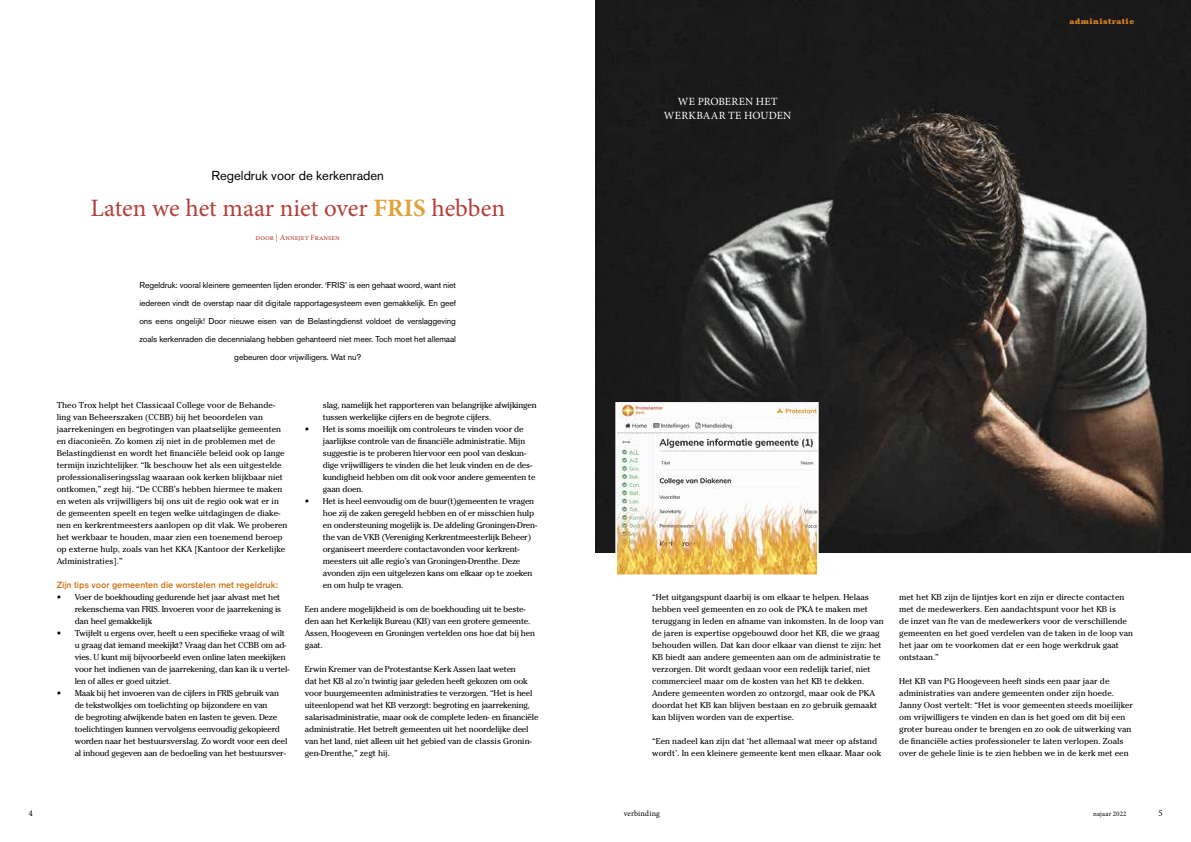
<style>
.page{position:relative;width:1191px;height:842px;background:#fff}
.page>*{position:absolute;margin:0;border:0;box-sizing:border-box;transform-origin:0 0}
.t1{font:25px "Minion Pro";color:#b33f39}
.t2{font:13px "Akzidenz Grotesk BE";color:#000}
.t3{font:11px/14px "Minion Pro";letter-spacing:.015em;color:#fff;text-align:center}
.t4{font:500 9px "Akzidenz Grotesk BE";color:#cf7c23}
.t5{font:9px "Minion Pro";color:#000}
.t6{font:8.5px/12px "Cheltenham";letter-spacing:-.02em;color:#000}
.t7{font:8.5px/12px "Cheltenham";color:#000}
.t8{font:8.5px/18px "Akzidenz Grotesk BE";letter-spacing:-.01em;color:#000;text-align:center}
.t9{font:8px "Minion Pro";color:#b33f39}
.t10{font:900 8px "Cheltenham";letter-spacing:.06em;color:#cf7c23}
.t11{font:8px "Minion Pro";letter-spacing:.01em;color:#000}
.t12{font:7px "Minion Pro";letter-spacing:.015em;color:#000}
.s1{font-weight:700;color:#e2a13b}
</style>
<div class="page">
<img style="left:595px;top:0;width:596px;height:553px">
<img style="left:618px;top:405px;width:197px;height:168px">
<div style="left:615px;top:402px;width:203px;height:174px;border:2px solid #fff"></div>
<h2 class="t2" style="left:211px;top:168px;width:174px">Regeldruk voor de kerkenraden</h2>
<h1 class="t1" style="left:90px;top:191px;width:416px">Laten we het maar niet over <span class="s1">FRIS</span> hebben</h1>
<p class="t9" style="left:256px;top:232px;width:86px">door | Annejet Fransen</p>
<p class="t8" style="left:139px;top:276px;width:318px">Regeldruk: vooral kleinere gemeenten lijden eronder. ‘FRIS’ is een gehaat woord, want niet iedereen vindt de overstap naar dit digitale rapportagesysteem even gemakkelijk. En geef ons eens ongelijk! Door nieuwe eisen van de Belastingdienst voldoet de verslaggeving zoals kerkenraden die decennialang hebben gehanteerd niet meer. Toch moet het allemaal gebeuren door vrijwilligers. Wat nu?</p>
<p class="t7" style="left:57px;top:399px;width:232px">Theo Trox helpt het Classicaal College voor de Behande&shy;ling van Beheerszaken (CCBB) bij het beoordelen van jaarrekeningen en begrotingen van plaatselijke gemeenten en diaconieën. Zo komen zij niet in de problemen met de Belastingdienst en wordt het financiële beleid ook op lange termijn inzichtelijker. “Ik beschouw het als een uitgestelde professionaliseringsslag waaraan ook kerken blijkbaar niet ontkomen,” zegt hij. “De CCBB’s hebben hiermee te maken en weten als vrijwilligers bij ons uit de regio ook wat er in de gemeenten speelt en tegen welke uitdagingen de diake&shy;nen en kerkrentmeesters aanlopen op dit vlak. We proberen het werkbaar te houden, maar zien een toenemend beroep op externe hulp, zoals van het KKA [Kantoor der Kerkelijke Administraties].”</p>
<p class="t4" style="left:57px;top:579px;width:223px">Zijn tips voor gemeenten die worstelen met regeldruk:</p>
<p class="t6" style="left:75px;top:591px;width:208px;text-indent:-18px">• Voer de boekhouding gedurende het jaar alvast met het rekenschema van FRIS. Invoeren voor de jaarrekening is dan heel gemakkelijk</p>
<p class="t6" style="left:75px;top:627px;width:216px;text-indent:-18px">• Twijfelt u ergens over, heeft u een specifieke vraag of wilt u graag dat iemand meekijkt? Vraag dan het CCBB om ad&shy;vies. U kunt mij bijvoorbeeld even online laten meekijken voor het indienen van de jaarrekening, dan kan ik u vertel&shy;len of alles er goed uitziet.</p>
<p class="t6" style="left:75px;top:687px;width:214px;text-indent:-18px">• Maak bij het invoeren van de cijfers in FRIS gebruik van de tekstwolkjes om toelichting op bijzondere en van<br>de begroting afwijkende baten en lasten te geven. Deze toelichtingen kunnen vervolgens eenvoudig gekopieerd worden naar het bestuursverslag. Zo wordt voor een deel al inhoud gegeven aan de bedoeling van het bestuursver-</p>
<p class="t6" style="left:323px;top:399px;width:215px">slag, namelijk het rapporteren van belangrijke afwijkingen tussen werkelijke cijfers en de begrote cijfers.</p>
<p class="t6" style="left:323px;top:423px;width:214px;text-indent:-18px">• Het is soms moeilijk om controleurs te vinden voor de jaarlijkse controle van de financiële administratie. Mijn suggestie is te proberen hiervoor een pool van deskun&shy;dige vrijwilligers te vinden die het leuk vinden en de des&shy;kundigheid hebben om dit ook voor andere gemeenten te gaan doen.</p>
<p class="t6" style="left:323px;top:495px;width:216px;text-indent:-18px">• Het is heel eenvoudig om de buur(t)gemeenten te vragen hoe zij de zaken geregeld hebben en of er misschien hulp en ondersteuning mogelijk is. De afdeling Groningen-Dren&shy;the van de VKB (Vereniging Kerkrentmeesterlijk Beheer) organiseert meerdere contactavonden voor kerkrent&shy;meesters uit alle regio’s van Groningen-Drenthe. Deze avonden zijn een uitgelezen kans om elkaar op te zoeken en om hulp te vragen.</p>
<p class="t6" style="left:305px;top:603px;width:232px">Een andere mogelijkheid is om de boekhouding uit te beste&shy;den aan het Kerkelijk Bureau (KB) van een grotere gemeente.<br>Assen, Hoogeveen en Groningen vertelden ons hoe dat bij hen gaat.</p>
<p class="t6" style="left:305px;top:663px;width:235px">Erwin Kremer van de Protestantse Kerk Assen laat weten<br>dat het KB al zo’n twintig jaar geleden heeft gekozen om ook voor buurgemeenten administraties te verzorgen. “Het is heel uiteenlopend wat het KB verzorgt: begroting en jaarrekening, salarisadministratie, maar ook de complete leden- en financiële administratie. Het betreft gemeenten uit het noordelijke deel van het land, niet alleen uit het gebied van de classis Gronin&shy;gen-Drenthe,” zegt hij.</p>
<p class="t3" style="left:664px;top:94px;width:129px">WE PROBEREN HET<br>WERKBAAR TE HOUDEN</p>
<p class="t10" style="left:1069px;top:16px;width:66px">administratie</p>
<p class="t7" style="left:652px;top:591px;width:233px">“Het uitgangspunt daarbij is om elkaar te helpen. Helaas hebben veel gemeenten en zo ook de PKA te maken met teruggang in leden en afname van inkomsten. In de loop van de jaren is expertise opgebouwd door het KB, die we graag behouden willen. Dat kan door elkaar van dienst te zijn: het KB biedt aan andere gemeenten aan om de administratie te verzorgen. Dit wordt gedaan voor een redelijk tarief, niet commercieel maar om de kosten van het KB te dekken.<br>Andere gemeenten worden zo ontzorgd, maar ook de PKA doordat het KB kan blijven bestaan en zo gebruik gemaakt kan blijven worden van de expertise.</p>
<p class="t7" style="left:652px;top:735px;width:230px">“Een nadeel kan zijn dat ‘het allemaal wat meer op afstand wordt’. In een kleinere gemeente kent men elkaar. Maar ook</p>
<p class="t7" style="left:899px;top:591px;width:235px">met het KB zijn de lijntjes kort en zijn er directe contacten met de medewerkers. Een aandachtspunt voor het KB is<br>de inzet van fte van de medewerkers voor de verschillende gemeenten en het goed verdelen van de taken in de loop van het jaar om te voorkomen dat er een hoge werkdruk gaat ontstaan.”</p>
<p class="t7" style="left:899px;top:675px;width:235px">Het KB van PG Hoogeveen heeft sinds een paar jaar de administraties van andere gemeenten onder zijn hoede.<br>Janny Oost vertelt: “Het is voor gemeenten steeds moeilijker om vrijwilligers te vinden en dan is het goed om dit bij een groter bureau onder te brengen en zo ook de uitwerking van de financiële acties professioneler te laten verlopen. Zoals over de gehele linie is te zien hebben we in de kerk met een</p>
<p class="t5" style="left:28px;top:807px;width:6px">4</p>
<p class="t11" style="left:624px;top:808px;width:38px">verbinding</p>
<p class="t12" style="left:1093px;top:809px;width:35px">najaar 2022</p>
<p class="t5" style="left:1158px;top:807px;width:6px">5</p>
</div>
